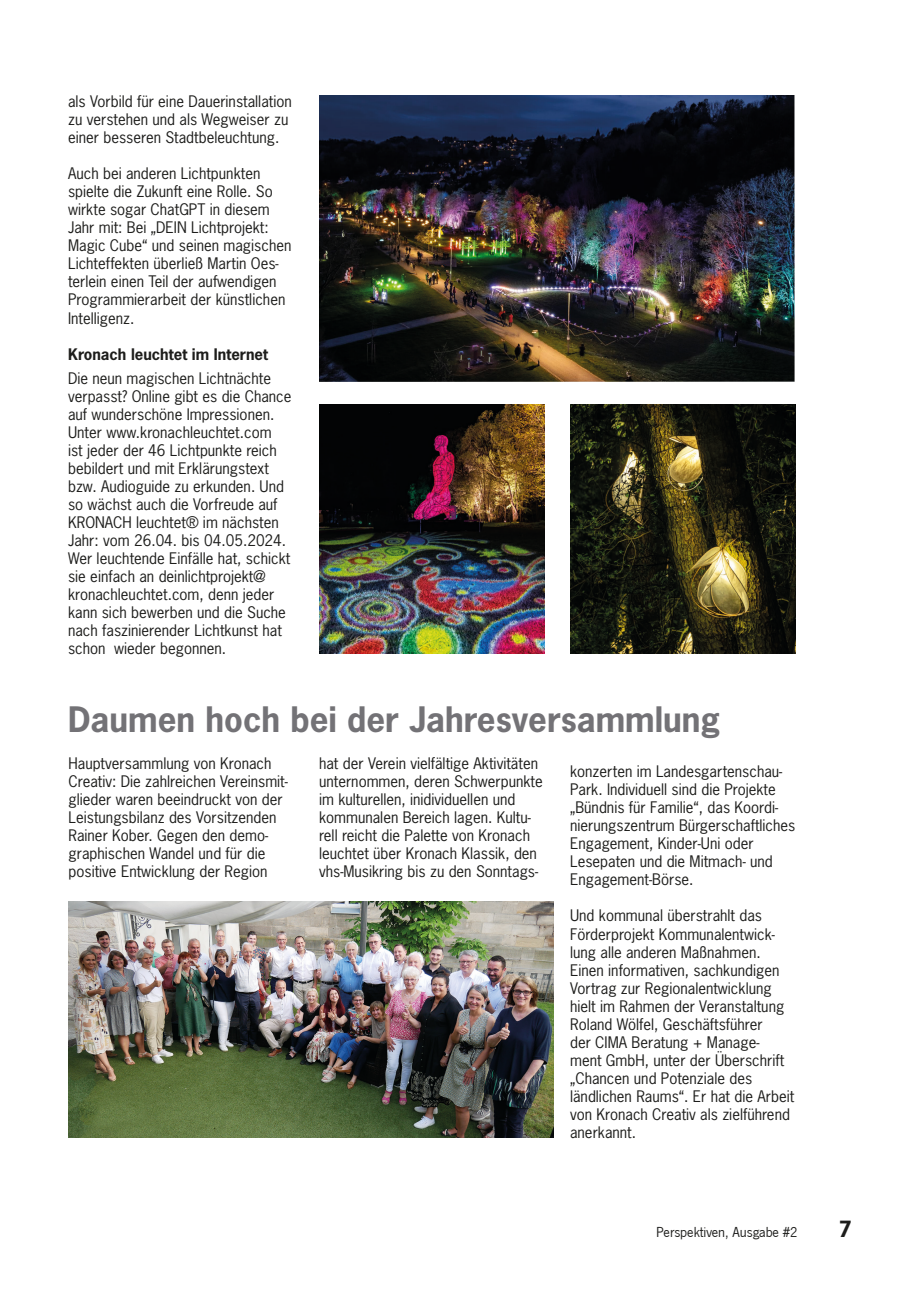
<style>
.page{position:relative;width:919px;height:1289px;background:#fff}
.page>*{position:absolute;margin:0;border:0;box-sizing:border-box;transform-origin:0 0}
.t1{font:700 33px "News Gothic Std";color:#737276}
.t2{font:700 21px "News Gothic Std";color:#1d1d1b}
.t3{font:15px/18px "News Gothic Std";color:#1d1d1b}
.t4{font:700 15px "News Gothic Std";color:#1d1d1b}
.t5{font:15px "News Got T";color:#1d1d1b}
</style>
<div class="page">
<img style="left:319px;top:96px;width:475px;height:285px">
<img style="left:319px;top:405px;width:225px;height:248px">
<img style="left:570px;top:405px;width:225px;height:248px">
<img style="left:68px;top:901px;width:485px;height:236px">
<p class="t3" style="left:68px;top:93px;width:225px">als Vorbild für eine Dauerinstallation zu verstehen und als Wegweiser zu einer besseren Stadtbeleuchtung.</p>
<p class="t3" style="left:68px;top:165px;width:225px">Auch bei anderen Lichtpunkten spielte die Zukunft eine Rolle. So wirkte sogar ChatGPT in diesem<br>Jahr mit: Bei „DEIN Lichtprojekt:<br>Magic Cube“ und seinen magischen<br>Lichteffekten überließ Martin Oes&shy;terlein einen Teil der aufwendigen<br>Programmierarbeit der künstlichen<br>Intelligenz.</p>
<p class="t4" style="left:68px;top:344px;width:201px">Kronach leuchtet im Internet</p>
<p class="t3" style="left:68px;top:369px;width:225px">Die neun magischen Lichtnächte verpasst? Online gibt es die Chance auf wunderschöne Impressionen.<br>Unter www.kronachleuchtet.com<br>ist jeder der 46 Lichtpunkte reich bebildert und mit Erklärungstext bzw. Audioguide zu erkunden. Und so wächst auch die Vorfreude auf KRONACH leuchtet® im nächsten Jahr: vom 26.04. bis 04.05.2024.<br>Wer leuchtende Einfälle hat, schickt sie einfach an deinlichtprojekt@ kronachleuchtet.com, denn jeder kann sich bewerben und die Suche nach faszinierender Lichtkunst hat schon wieder begonnen.</p>
<p class="t1" style="left:68px;top:697px;width:653px">Daumen hoch bei der Jahresversammlung</p>
<p class="t3" style="left:319px;top:754px;width:225px">hat der Verein vielfältige Aktivitäten unternommen, deren Schwerpunkte im kulturellen, inidividuellen und kommunalen Bereich lagen. Kultu&shy;rell reicht die Palette von Kronach leuchtet über Kronach Klassik, den vhs-Musikring bis zu den Sonntags-</p>
<p class="t3" style="left:570px;top:762px;width:227px">konzerten im Landesgartenschau-Park. Individuell sind die Projekte „Bündnis für Familie“, das Koordi&shy;nierungszentrum Bürgerschaftliches</p>
<p class="t3" style="left:68px;top:754px;width:221px">Hauptversammlung von Kronach Creativ: Die zahlreichen Vereinsmit&shy;glieder waren beeindruckt von der Leistungsbilanz des Vorsitzenden Rainer Kober. Gegen den demo&shy;graphischen Wandel und für die positive Entwicklung der Region</p>
<p class="t3" style="left:570px;top:834px;width:204px">Engagement, Kinder-Uni oder<br>Lesepaten und die Mitmach- und<br>Engagement-Börse.</p>
<p class="t3" style="left:570px;top:906px;width:193px">Und kommunal überstrahlt das</p>
<p class="t3" style="left:570px;top:924px;width:226px">Förderprojekt Kommunalentwick&shy;lung alle anderen Maßnahmen.<br>Einen informativen, sachkundigen<br>Vortrag zur Regionalentwicklung hielt im Rahmen der Veranstaltung<br>Roland Wölfel, Geschäftsführer<br>der CIMA Beratung + Manage&shy;ment GmbH, unter der Überschrift „Chancen und Potenziale des ländlichen Raums“. Er hat die Arbeit von Kronach Creativ als zielführend anerkannt.</p>
<p class="t5" style="left:656px;top:1223px;width:143px">Perspektiven, Ausgabe #2</p>
<p class="t2" style="left:838px;top:1214px;width:15px">7</p>
</div>
